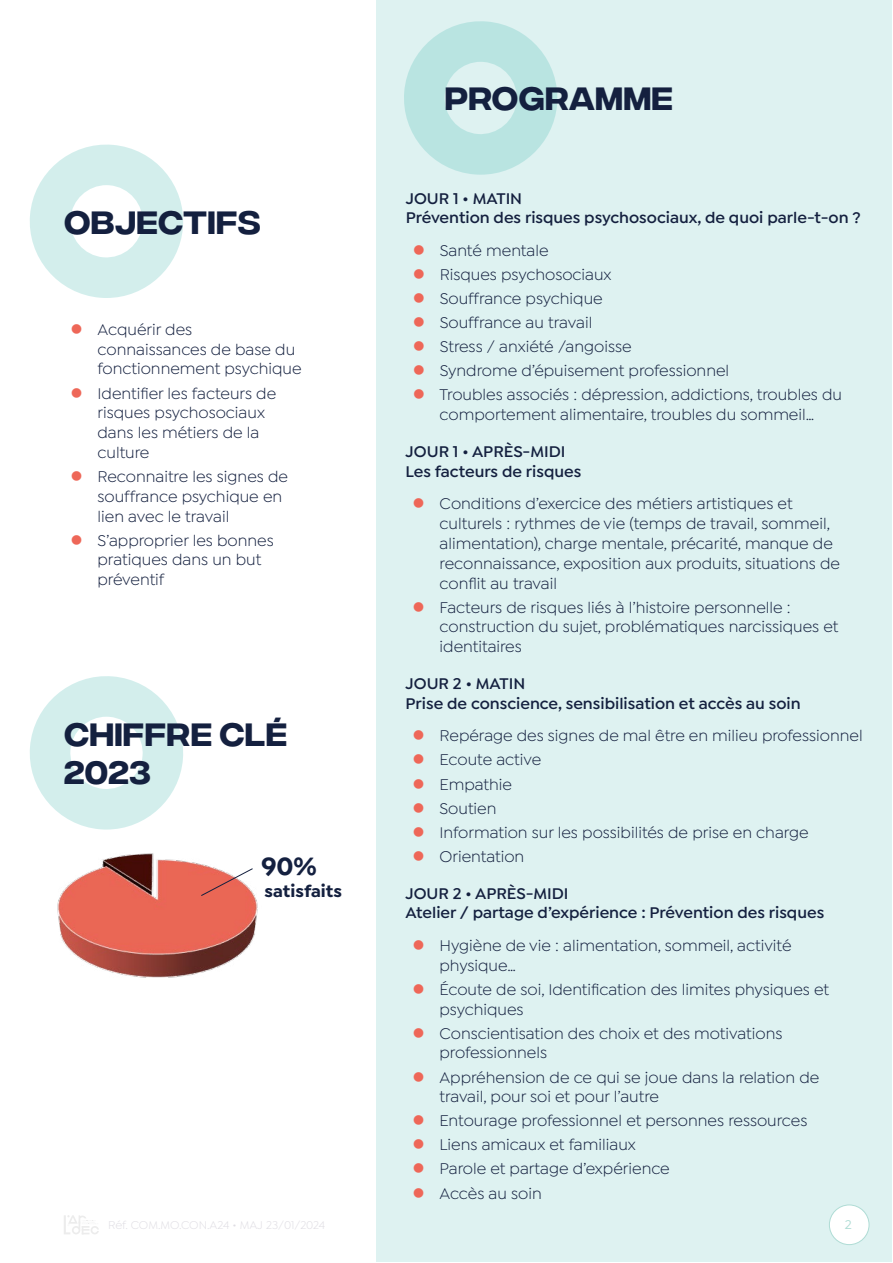
<style>
.page{position:relative;width:893px;height:1263px;background:#fff}
.page>*{position:absolute;margin:0;border:0;box-sizing:border-box;transform-origin:0 0}
.t1{font:500 32.25px/38.7px "Integral CF";letter-spacing:.01em;color:#14203f}
.t2{font:700 26.25px "Isidora Sans";color:#142040}
.t3{font:700 17.55px "Isidora Sans";color:#14203f}
.t4{font:16.5px/19.8px "Isidora Sans";color:#14203f}
.t5{font:600 16.5px/19.8px "Isidora Sans";color:#14203f}
.t6{font:500 13.5px "Isidora Sans";color:#afdcd5}
.t7{font:12px "Isidora Sans";letter-spacing:-.005em;color:#dfdde3}
</style>
<div class="page">
<div style="left:376px;top:1px;width:516px;height:1261px;background:#def2f1"></div>
<svg style="left:64px;top:1215px;width:35px;height:19px"></svg>
<div style="left:829px;top:1205px;width:40px;height:39px;background:#fff;border-radius:50%"></div>
<div style="left:829px;top:1205px;width:40px;height:40px;border:1px solid #afdcd5;border-radius:50%"></div>
<svg style="left:30px;top:144px;width:153px;height:154px"></svg>
<svg style="left:30px;top:676px;width:153px;height:153px"></svg>
<svg style="left:404px;top:21px;width:154px;height:154px"></svg>
<img style="left:57px;top:853px;width:201px;height:125px">
<svg style="left:201px;top:868px;width:52px;height:28px"></svg>
<h1 class="t1" style="left:64px;top:206px;width:198px">OBJECTIFS</h1>
<p class="t4" style="left:98px;top:319px;width:205px">Acquérir des connaissances de base du fonctionnement psychique</p>
<p class="t4" style="left:98px;top:383px;width:180px">Identifier les facteurs de risques psychosociaux dans les métiers de la culture</p>
<p class="t4" style="left:98px;top:467px;width:192px">Reconnaitre les signes de souffrance psychique en lien avec le travail</p>
<p class="t4" style="left:98px;top:530px;width:178px">S’approprier les bonnes pratiques dans un but préventif</p>
<h1 class="t1" style="left:64px;top:717px;width:225px">CHIFFRE CLÉ<br>2023</h1>
<h2 class="t2" style="left:262px;top:850px;width:57px">90%</h2>
<p class="t3" style="left:265px;top:880px;width:79px">satisfaits</p>
<h1 class="t1" style="left:445px;top:81px;width:230px">PROGRAMME</h1>
<p class="t5" style="left:406px;top:188px;width:457px">Jour 1 • matin<br>Prévention des risques psychosociaux, de quoi parle-t-on ?</p>
<p class="t4" style="left:440px;top:238px;width:404px;line-height:24px">Santé mentale<br>Risques psychosociaux<br>Souffrance psychique<br>Souffrance au travail<br>Stress / anxiété /angoisse<br>Syndrome d’épuisement professionnel<br>Troubles associés : dépression, addictions, troubles du</p>
<p class="t4" style="left:440px;top:405px;width:376px">comportement alimentaire, troubles du sommeil…</p>
<p class="t5" style="left:406px;top:442px;width:177px">Jour 1 • après-midi<br>Les facteurs de risques</p>
<p class="t4" style="left:440px;top:494px;width:402px">Conditions d’exercice des métiers artistiques et culturels : rythmes de vie (temps de travail, sommeil, alimentation), charge mentale, précarité, manque de reconnaissance, exposition aux produits, situations de conflit au travail</p>
<p class="t4" style="left:440px;top:597px;width:400px">Facteurs de risques liés à l’histoire personnelle : construction du sujet, problématiques narcissiques et identitaires</p>
<p class="t5" style="left:406px;top:674px;width:397px">Jour 2 • matin<br>Prise de conscience, sensibilisation et accès au soin</p>
<p class="t4" style="left:439px;top:724px;width:425px;line-height:24px">Repérage des signes de mal être en milieu professionnel<br>Ecoute active<br>Empathie<br>Soutien<br>Information sur les possibilités de prise en charge<br>Orientation</p>
<p class="t5" style="left:405px;top:883px;width:420px">Jour 2 • après-midi<br>Atelier / partage d’expérience : Prévention des risques</p>
<p class="t4" style="left:439px;top:935px;width:353px">Hygiène de vie : alimentation, sommeil, activité physique…</p>
<p class="t4" style="left:439px;top:979px;width:391px">Écoute de soi, Identification des limites physiques et psychiques</p>
<p class="t4" style="left:439px;top:1023px;width:344px">Conscientisation des choix et des motivations professionnels</p>
<p class="t4" style="left:439px;top:1067px;width:381px">Appréhension de ce qui se joue dans la relation de travail, pour soi et pour l’autre</p>
<p class="t4" style="left:439px;top:1109px;width:369px;line-height:24px">Entourage professionnel et personnes ressources<br>Liens amicaux et familiaux<br>Parole et partage d’expérience<br>Accès au soin</p>
<p class="t7" style="left:108px;top:1219px;width:218px">Réf. COM.MO.CON.A24 • MAJ 23/01/2024</p>
<p class="t6" style="left:845px;top:1217px;width:9px">2</p>
</div>
